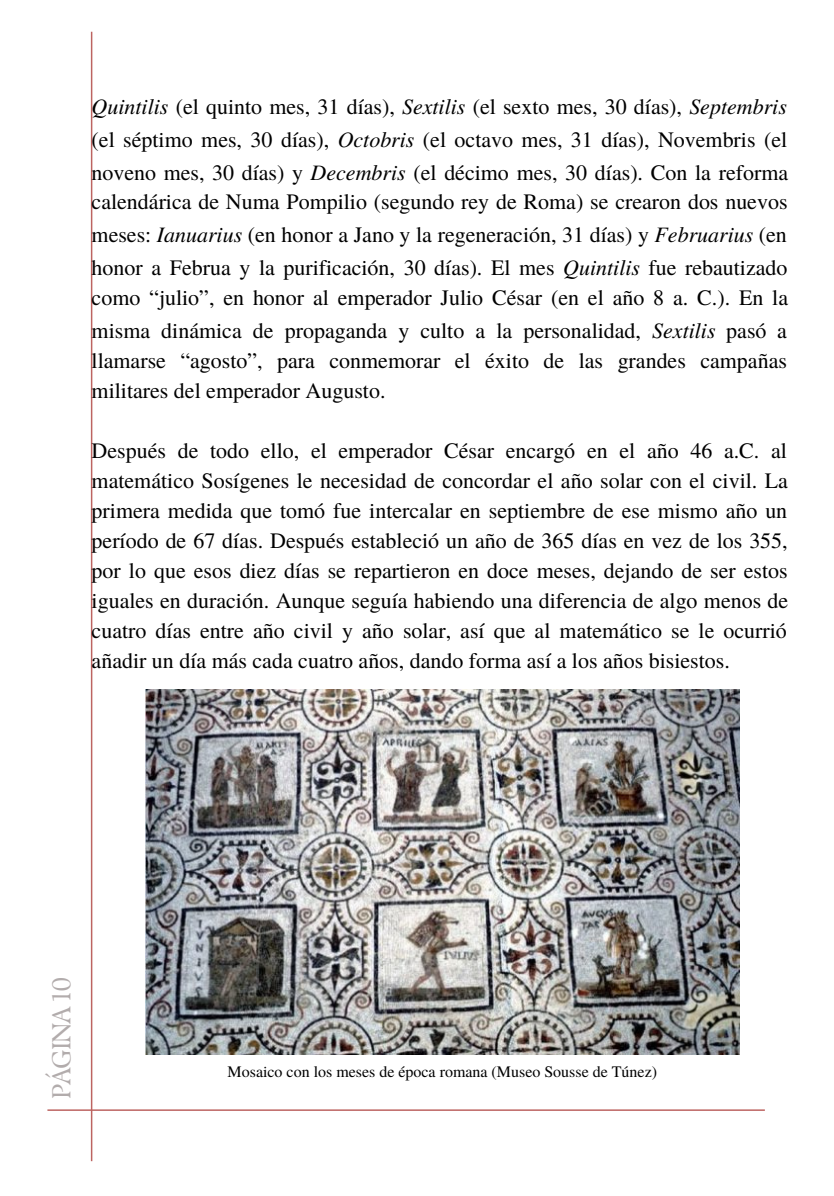
<style>
.page{position:relative;width:834px;height:1196px;background:#fff}
.page>*{position:absolute;margin:0;border:0;box-sizing:border-box;transform-origin:0 0}
.t1{font:26px "TY Serif D";letter-spacing:-.05em;color:#b2acac}
.t2{font:22px/30px "Te X Gyre Termes";color:#000;text-align:justify}
.t3{font:16px "Te X Gyre Termes";color:#000}
.s1{font-style:italic}
</style>
<div class="page">
<hr style="left:91px;top:32px;width:1px;height:1129px;background:#bd6461">
<hr style="left:47px;top:1109px;width:718px;height:1px;background:#bd6461">
<img style="left:146px;top:689px;width:593px;height:365px">
<p class="t2" style="left:92px;top:89px;width:698px;line-height:33px"><span class="s1">Quintilis</span> (el quinto mes, 31 días), <span class="s1">Sextilis</span> (el sexto mes, 30 días), <span class="s1">Septembris </span>(el séptimo mes, 30 días), <span class="s1">Octobris</span> (el octavo mes, 31 días), Novembris (el noveno mes, 30 días) y <span class="s1">Decembris</span> (el décimo mes, 30 días). Con la reforma</p>
<p class="t2" style="left:92px;top:184px;width:697px;line-height:33px">calendárica de Numa Pompilio (segundo rey de Roma) se crearon dos nuevos meses: <span class="s1">Ianuarius</span> (en honor a Jano y la regeneración, 31 días) y <span class="s1">Februarius</span> (en honor a Februa y la purificación, 30 días). El mes <span class="s1">Quintilis</span> fue rebautizado</p>
<p class="t2" style="left:92px;top:280px;width:698px;line-height:33px">como “julio”, en honor al emperador Julio César (en el año 8 a. C.). En la misma dinámica de propaganda y culto a la personalidad, <span class="s1">Sextilis</span> pasó a</p>
<p class="t2" style="left:92px;top:345px;width:697px">llamarse “agosto”, para conmemorar el éxito de las grandes campañas militares del emperador Augusto.</p>
<p class="t2" style="left:92px;top:434px;width:698px">Después de todo ello, el emperador César encargó en el año 46 a.C. al matemático Sosígenes le necesidad de concordar el año solar con el civil. La primera medida que tomó fue intercalar en septiembre de ese mismo año un período de 67 días. Después estableció un año de 365 días en vez de los 355, por lo que esos diez días se repartieron en doce meses, dejando de ser estos iguales en duración. Aunque seguía habiendo una diferencia de algo menos de cuatro días entre año civil y año solar, así que al matemático se le ocurrió añadir un día más cada cuatro años, dando forma así a los años bisiestos.</p>
<p class="t1" style="left:46px;top:1098px;width:124px;rotate:-90deg">PÁGINA 10</p>
<p class="t3" style="left:228px;top:1060px;width:431px">Mosaico con los meses de época romana (Museo Sousse de Túnez)</p>
</div>
